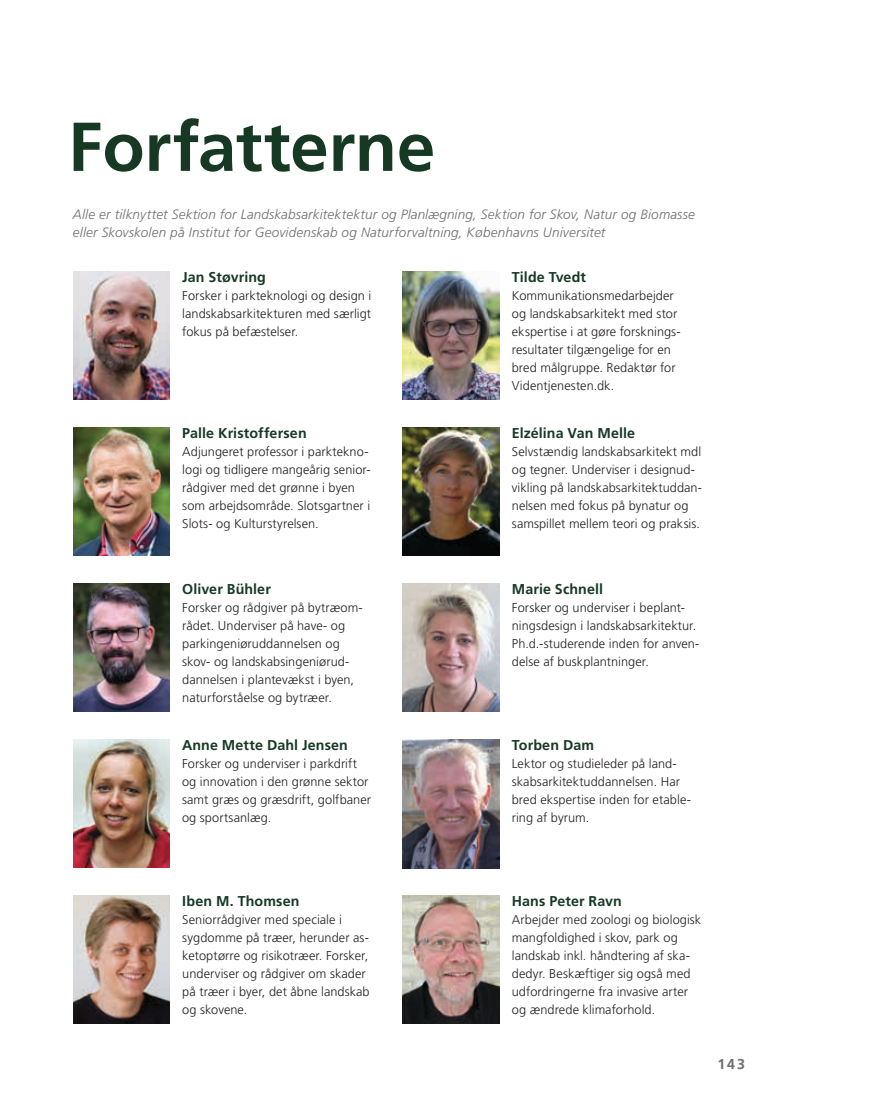
<style>
.page{position:relative;width:893px;height:1106px;background:#fff}
.page>*{position:absolute;margin:0;border:0;box-sizing:border-box;transform-origin:0 0}
.t1{font:700 69px "Frutiger LT Std";letter-spacing:-.005em;color:#173924}
.t2{font:700 14.25px "Frutiger LT Std";letter-spacing:.005em;color:#173924}
.t3{font:700 14.25px "Frutiger LT Std";color:#6d6f71}
.t4{font:italic 300 13.5px/18px "Frutiger LT Std";letter-spacing:.01em;color:#6d6f71}
.t5{font:300 12.75px/18px "Frutiger LT Std";letter-spacing:.005em;color:#231f20}
</style>
<div class="page">
<img style="left:73px;top:271px;width:97px;height:129px">
<img style="left:403px;top:583px;width:96px;height:128px">
<img style="left:73px;top:895px;width:97px;height:128px">
<img style="left:403px;top:895px;width:96px;height:128px">
<img style="left:73px;top:739px;width:96px;height:128px">
<img style="left:73px;top:427px;width:97px;height:128px">
<img style="left:403px;top:271px;width:96px;height:128px">
<img style="left:73px;top:583px;width:97px;height:128px">
<img style="left:403px;top:427px;width:96px;height:128px">
<img style="left:403px;top:739px;width:96px;height:129px">
<h1 class="t1" style="left:68px;top:106px;width:369px">Forfatterne</h1>
<p class="t4" style="left:73px;top:205px;width:624px">Alle er tilknyttet Sektion for Landskabsarkitektektur og Planlægning, Sektion for Skov, Natur og Biomasse eller Skovskolen på Institut for Geovidenskab og Naturforvaltning, Københavns Universitet</p>
<p class="t2" style="left:182px;top:268px;width:85px">Jan Støvring</p>
<p class="t5" style="left:182px;top:287px;width:191px;text-align:justify">Forsker i parkteknologi og design i landskabsarkitekturen med særligt fokus på befæstelser.</p>
<p class="t2" style="left:182px;top:424px;width:126px">Palle Kristoffersen</p>
<p class="t5" style="left:182px;top:442px;width:189px">Adjungeret professor i parktekno&shy;logi og tidligere mangeårig senior&shy;rådgiver med det grønne i byen som arbejdsområde. Slotsgartner i Slots- og Kulturstyrelsen.</p>
<p class="t2" style="left:182px;top:580px;width:90px">Oliver Bühler</p>
<p class="t5" style="left:182px;top:598px;width:182px">Forsker og rådgiver på bytræom&shy;rådet. Underviser på have- og parkingeniøruddannelsen og skov- og landskabsingeniørud&shy;dannelsen i plantevækst i byen, naturforståelse og bytræer.</p>
<p class="t2" style="left:182px;top:736px;width:167px">Anne Mette Dahl Jensen</p>
<p class="t5" style="left:182px;top:754px;width:191px">Forsker og underviser i parkdrift og innovation i den grønne sektor samt græs og græsdrift, golfbaner og sportsanlæg.</p>
<p class="t2" style="left:512px;top:268px;width:76px">Tilde Tvedt</p>
<p class="t5" style="left:512px;top:287px;width:169px">Kommunikationsmedarbejder og landskabsarkitekt med stor ekspertise i at gøre forsknings&shy;resultater tilgængelige for en bred målgruppe. Redaktør for<br>Videntjenesten.dk.</p>
<p class="t2" style="left:512px;top:424px;width:125px">Elzélina Van Melle</p>
<p class="t5" style="left:512px;top:442px;width:192px">Selvstændig landskabsarkitekt mdl og tegner. Underviser i designud&shy;vikling på landskabsarkitektuddan&shy;nelsen med fokus på bynatur og samspillet mellem teori og praksis.</p>
<p class="t2" style="left:512px;top:580px;width:93px">Marie Schnell</p>
<p class="t5" style="left:512px;top:598px;width:189px">Forsker og underviser i beplant&shy;ningsdesign i landskabsarkitektur.<br>Ph.d.-studerende inden for anven&shy;delse af buskplantninger.</p>
<p class="t2" style="left:512px;top:736px;width:84px">Torben Dam</p>
<p class="t5" style="left:512px;top:754px;width:180px">Lektor og studieleder på land&shy;skabsarkitektuddannelsen. Har bred ekspertise inden for etable&shy;ring af byrum.</p>
<p class="t2" style="left:182px;top:892px;width:119px">Iben M. Thomsen</p>
<p class="t5" style="left:182px;top:910px;width:189px">Seniorrådgiver med speciale i sygdomme på træer, herunder as&shy;ketoptørre og risikotræer. Forsker, underviser og rådgiver om skader på træer i byer, det åbne landskab og skovene.</p>
<p class="t2" style="left:512px;top:892px;width:111px">Hans Peter Ravn</p>
<p class="t5" style="left:512px;top:910px;width:191px">Arbejder med zoologi og biologisk mangfoldighed i skov, park og landskab inkl. håndtering af ska&shy;dedyr. Beskæftiger sig også med udfordringerne fra invasive arter og ændrede klimaforhold.</p>
<p class="t3" style="left:718px;top:1055px;width:29px">143</p>
</div>
